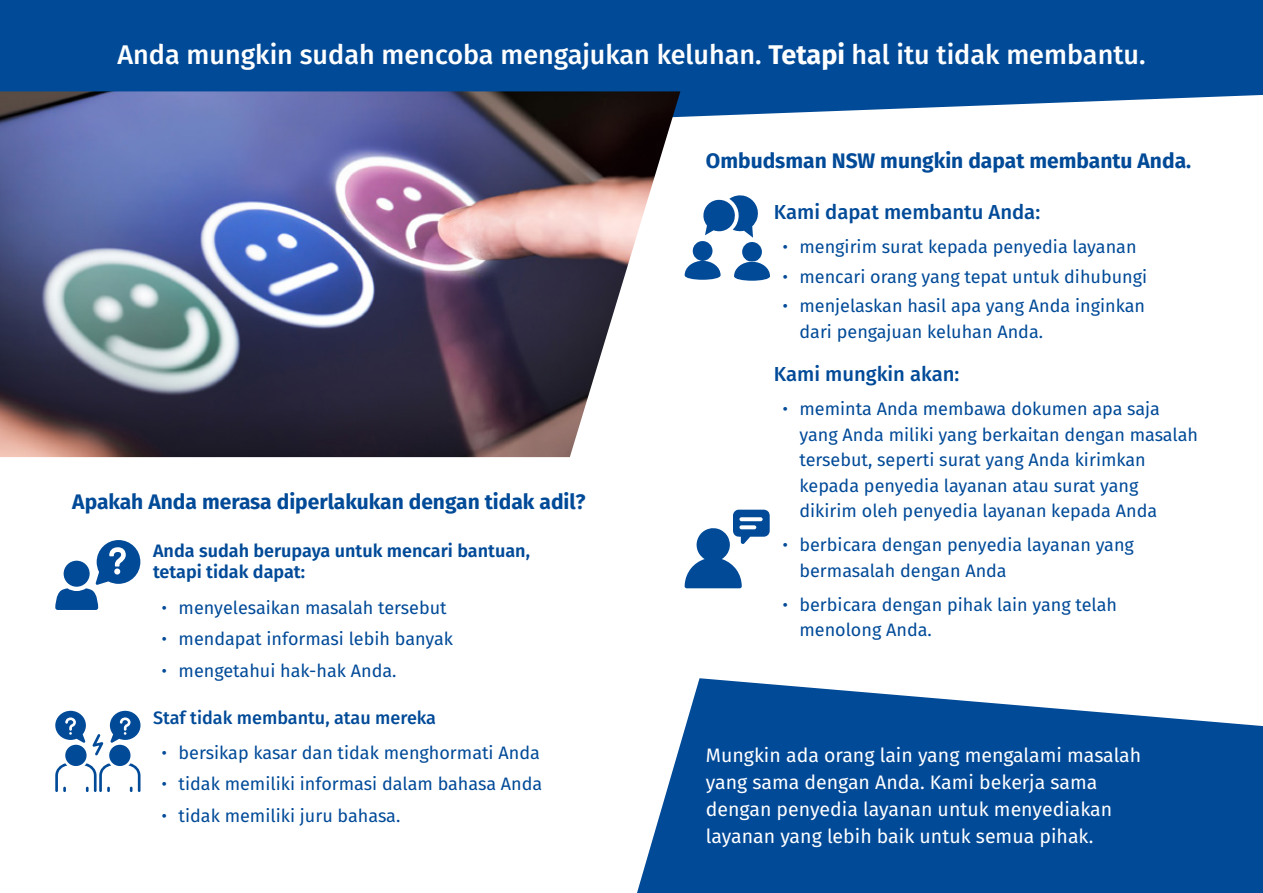
<style>
.page{position:relative;width:1263px;height:893px;background:#fff}
.page>*{position:absolute;margin:0;border:0;box-sizing:border-box;transform-origin:0 0}
.body_text{font:500 27px "Fira Sans";color:#fff}
.Heading_2{font:700 21px "Fira Sans";color:#004a98}
.Heading_3{font:500 20.25px "Fira Sans";color:#004a98}
.t1{font:19.5px/27px "Fira Sans";color:#fff}
.t2{font:18px/25.5px "Fira Sans";color:#004a98}
.Heading_3-2{font:600 18px/21.6px "Fira Sans";color:#004a98}
.Heading_3-3{font:500 18px "Fira Sans";color:#004a98}
.s1{font-weight:700}
.s2{font-style:inherit}
</style>
<div class="page">
<svg style="left:637px;top:678px;width:626px;height:215px;background:#2665a7"></svg>
<div style="left:0;top:0;width:1263px;height:117px;background:#004a98"></div>
<img style="left:0;top:91px;width:680px;height:366px">
<svg style="left:685px;top:195px;width:85px;height:86px"></svg>
<div style="left:65px;top:745px;width:22px;height:21px;background:#004a98;border-radius:50%"></div>
<svg style="left:55px;top:763px;width:12px;height:29px"></svg>
<div style="left:109px;top:745px;width:22px;height:21px;background:#004a98;border-radius:50%"></div>
<svg style="left:84px;top:763px;width:27px;height:29px"></svg>
<svg style="left:128px;top:763px;width:12px;height:29px"></svg>
<svg style="left:92px;top:734px;width:11px;height:22px"></svg>
<svg style="left:55px;top:711px;width:31px;height:32px"></svg>
<svg style="left:110px;top:711px;width:30px;height:32px"></svg>
<svg style="left:685px;top:510px;width:85px;height:78px"></svg>
<svg style="left:55px;top:540px;width:85px;height:70px"></svg>
<p class="body_text" style="left:117px;top:32px;width:1029px">Anda mungkin sudah mencoba mengajukan keluhan. <span class="s1">Tetapi</span> hal itu tidak membantu.</p>
<p class="Heading_2" style="left:72px;top:484px;width:515px">Apakah Anda merasa diperlakukan dengan tidak adil?</p>
<p class="Heading_3-2" style="left:153px;top:539px;width:378px">Anda sudah berupaya untuk mencari bantuan, tetapi tidak dapat:</p>
<p class="t2" style="left:162px;top:594px;width:287px"><span class="s2">•</span> menyelesaikan masalah tersebut</p>
<p class="t2" style="left:162px;top:626px;width:293px"><span class="s2">•</span> mendapat informasi lebih banyak</p>
<p class="t2" style="left:162px;top:657px;width:236px"><span class="s2">•</span> mengetahui hak-hak Anda.</p>
<p class="Heading_3-3" style="left:153px;top:703px;width:284px">Staf tidak membantu, atau mereka</p>
<p class="t2" style="left:162px;top:740px;width:380px"><span class="s2">•</span> bersikap kasar dan tidak menghormati Anda</p>
<p class="t2" style="left:162px;top:771px;width:382px"><span class="s2">•</span> tidak memiliki informasi dalam bahasa Anda</p>
<p class="t2" style="left:162px;top:802px;width:240px"><span class="s2">•</span> tidak memiliki juru bahasa.</p>
<p class="Heading_2" style="left:706px;top:143px;width:487px">Ombudsman NSW mungkin dapat membantu Anda.</p>
<p class="Heading_3" style="left:774px;top:195px;width:268px">Kami dapat membantu Anda:</p>
<p class="t2" style="left:782px;top:233px;width:356px"><span class="s2">•</span> mengirim surat kepada penyedia layanan</p>
<p class="t2" style="left:782px;top:263px;width:366px"><span class="s2">•</span> mencari orang yang tepat untuk dihubungi</p>
<p class="t2" style="left:799px;top:293px;width:347px;text-indent:-17px"><span class="s2">•</span> menjelaskan hasil apa yang Anda inginkan dari pengajuan keluhan Anda.</p>
<p class="Heading_3" style="left:774px;top:358px;width:187px">Kami mungkin akan:</p>
<p class="t2" style="left:799px;top:396px;width:400px;text-indent:-17px"><span class="s2">•</span> meminta Anda membawa dokumen apa saja yang Anda miliki yang berkaitan dengan masalah tersebut, seperti surat yang Anda kirimkan kepada penyedia layanan atau surat yang dikirim oleh penyedia layanan kepada Anda</p>
<p class="t2" style="left:799px;top:532px;width:336px;text-indent:-17px"><span class="s2">•</span> berbicara dengan penyedia layanan yang bermasalah dengan Anda</p>
<p class="t2" style="left:799px;top:591px;width:319px;text-indent:-17px"><span class="s2">•</span> berbicara dengan pihak lain yang telah menolong Anda.</p>
<p class="t1" style="left:706px;top:742px;width:437px">Mungkin ada orang lain yang mengalami masalah yang sama dengan Anda. Kami bekerja sama dengan penyedia layanan untuk menyediakan layanan yang lebih baik untuk semua pihak.</p>
</div>
